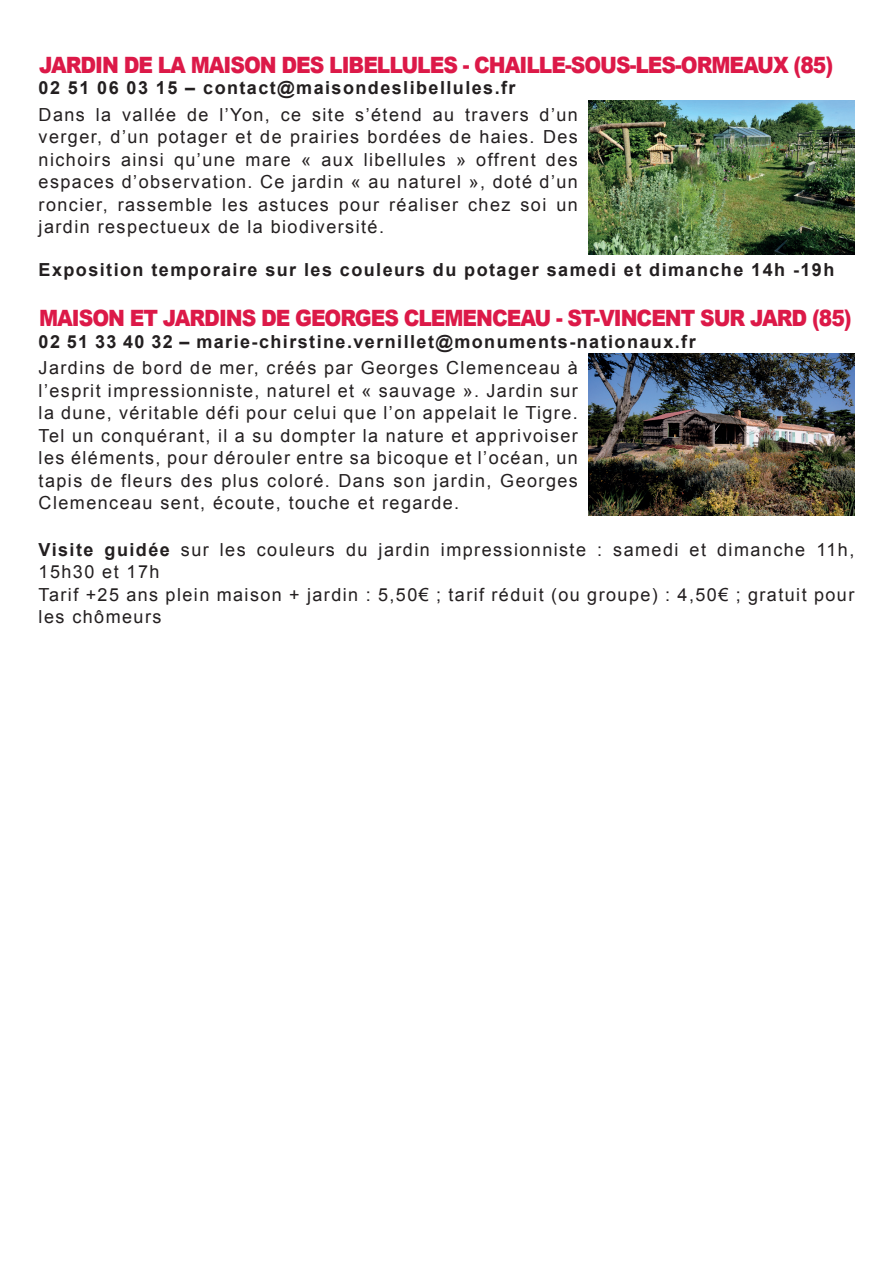
<style>
.page{position:relative;width:893px;height:1263px;background:#fff}
.page>*{position:absolute;margin:0;border:0;box-sizing:border-box;transform-origin:0 0}
.t1{font:900 22.5px "Arial";letter-spacing:-.05em;color:#dc1948;scale:.9 1}
.t2{font:18px/22.5px "Arial";letter-spacing:.08em;color:#231f20;text-align:justify}
.t3{font:700 18px "Arial";letter-spacing:.08em;color:#231f20}
.s1{font-weight:700}
</style>
<div class="page">
<img style="left:588px;top:100px;width:266px;height:154px">
<img style="left:588px;top:354px;width:266px;height:161px">
<p class="t1" style="left:39px;top:49px;width:884px">JARDIN DE LA MAISON DES LIBELLULES - CHAILLE-SOUS-LES-ORMEAUX (85)</p>
<p class="t3" style="left:39px;top:76px;width:478px">02 51 06 03 15 – contact@maisondeslibellules.fr</p>
<p class="t2" style="left:39px;top:103px;width:541px">Dans la vallée de l’Yon, ce site s’étend au travers d’un verger, d’un potager et de prairies bordées de haies. Des nichoirs ainsi qu’une mare « aux libellules » offrent des espaces d’observation. Ce jardin « au naturel », doté d’un roncier, rassemble les astuces pour réaliser chez soi un jardin respectueux de la biodiversité.</p>
<p class="t3" style="left:39px;top:258px;width:797px">Exposition temporaire sur les couleurs du potager samedi et dimanche 14h -19h</p>
<p class="t1" style="left:39px;top:302px;width:904px">MAISON ET JARDINS DE GEORGES CLEMENCEAU - ST-VINCENT SUR JARD (85)</p>
<p class="t3" style="left:39px;top:329px;width:659px">02 51 33 40 32 – marie-chirstine.vernillet@monuments-nationaux.fr</p>
<p class="t2" style="left:39px;top:357px;width:541px">Jardins de bord de mer, créés par Georges Clemenceau à l’esprit impressionniste, naturel et « sauvage ». Jardin sur la dune, véritable défi pour celui que l’on appelait le Tigre.<br>Tel un conquérant, il a su dompter la nature et apprivoiser les éléments, pour dérouler entre sa bicoque et l’océan, un tapis de fleurs des plus coloré. Dans son jardin, Georges Clemenceau sent, écoute, touche et regarde.</p>
<p class="t2" style="left:39px;top:538px;width:817px;text-align:left"><span class="s1">Visite guidée</span> sur les couleurs du jardin impressionniste : samedi et dimanche 11h, 15h30 et 17h<br>Tarif +25 ans plein maison + jardin : 5,50€ ; tarif réduit (ou groupe) : 4,50€ ; gratuit pour les chômeurs</p>
</div>
